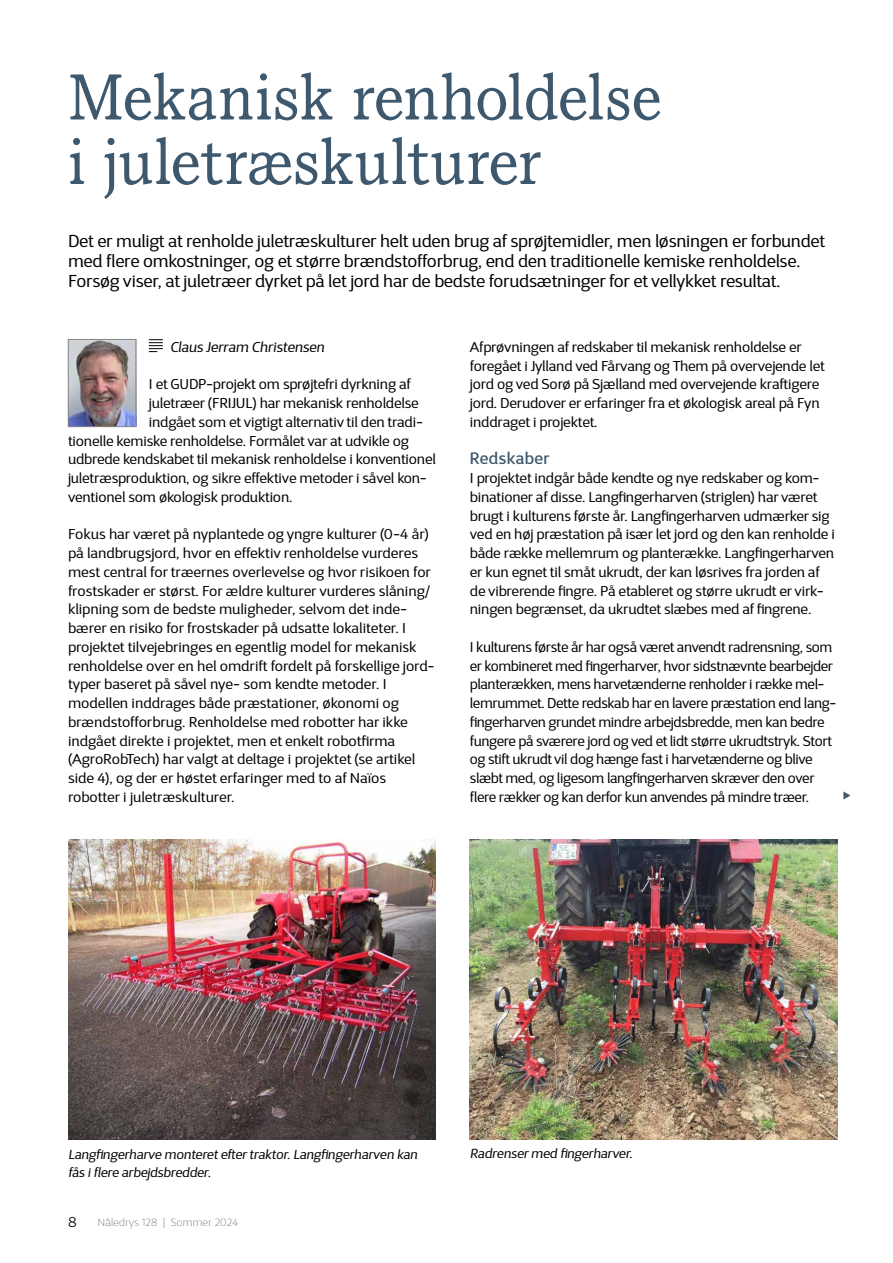
<style>
.page{position:relative;width:893px;height:1263px;background:#fff}
.page>*{position:absolute;margin:0;border:0;box-sizing:border-box;transform-origin:0 0}
.t1{font:67.5px/64.5px "Pacella ITC Std";color:#3e586e}
.t2{font:17.25px/20.2px "D Sari";letter-spacing:-.01em;color:#000}
.t3{font:500 16.5px "D Sari";letter-spacing:.025em;color:#3e586e}
.t4{font:14.25px/18.8px "D Sari";letter-spacing:-.01em;color:#000}
.t5{font:italic 14.25px "D Sari";letter-spacing:-.01em;color:#000}
.t6{font:300 14.25px "D Sari";color:#000}
.t7{font:italic 13.2px/17.7px "D Sari";letter-spacing:-.01em;color:#000}
.t8{font:100 10.5px "D Sari";letter-spacing:.025em;color:#706f6f}
</style>
<div class="page">
<svg style="left:149px;top:339px;width:14px;height:13px"></svg>
<img style="left:470px;top:839px;width:368px;height:300px">
<img style="left:68px;top:839px;width:368px;height:300px">
<svg style="left:843px;top:791px;width:7px;height:8px"></svg>
<img style="left:70px;top:341px;width:64px;height:84px">
<div style="left:68px;top:339px;width:68px;height:88px;border:1px solid #878787"></div>
<h1 class="t1" style="left:68px;top:63px;width:594px">Mekanisk renholdelse i juletræskulturer</h1>
<p class="t2" style="left:68px;top:230px;width:759px">Det er muligt at renholde juletræskulturer helt uden brug af sprøjtemidler, men løsningen er forbundet med flere omkostninger, og et større brændstofforbrug, end den traditionelle kemiske renholdelse.<br>Forsøg viser, at juletræer dyrket på let jord har de bedste forudsætninger for et vellykket resultat.</p>
<p class="t5" style="left:170px;top:338px;width:156px">Claus Jerram Christensen</p>
<p class="t4" style="left:149px;top:375px;width:263px">I et GUDP-projekt om sprøjtefri dyrkning af</p>
<p class="t4" style="left:149px;top:394px;width:271px">juletræer (FRIJUL) har mekanisk renholdelse</p>
<p class="t4" style="left:149px;top:412px;width:276px">indgået som et vigtigt alternativ til den tradi-</p>
<p class="t4" style="left:68px;top:431px;width:342px">tionelle kemiske renholdelse. Formålet var at udvikle og</p>
<p class="t4" style="left:68px;top:450px;width:369px">udbrede kendskabet til mekanisk renholdelse i konventionel</p>
<p class="t4" style="left:68px;top:469px;width:360px">juletræsproduktion, og sikre effektive metoder i såvel kon-</p>
<p class="t4" style="left:68px;top:487px;width:226px">ventionel som økologisk produktion.</p>
<p class="t4" style="left:68px;top:525px;width:368px">Fokus har været på nyplantede og yngre kulturer (0-4 år) på landbrugsjord, hvor en effektiv renholdelse vurderes mest central for træernes overlevelse og hvor risikoen for frostskader er størst. For ældre kulturer vurderes slåning/ klipning som de bedste muligheder, selvom det inde&shy;bærer en risiko for frostskader på udsatte lokaliteter. I projektet tilvejebringes en egentlig model for mekanisk renholdelse over en hel omdrift fordelt på forskellige jord&shy;typer baseret på såvel nye- som kendte metoder. I modellen inddrages både præstationer, økonomi og brændstofforbrug. Renholdelse med robotter har ikke indgået direkte i projektet, men et enkelt robotfirma (AgroRobTech) har valgt at deltage i projektet (se artikel side 4), og der er høstet erfaringer med to af Naïos robotter i juletræskulturer.</p>
<p class="t4" style="left:470px;top:337px;width:356px">Afprøvningen af redskaber til mekanisk renholdelse er foregået i Jylland ved Fårvang og Them på overvejende let jord og ved Sorø på Sjælland med overvejende kraftigere jord. Derudover er erfaringer fra et økologisk areal på Fyn inddraget i projektet.</p>
<p class="t3" style="left:470px;top:448px;width:81px">Redskaber</p>
<p class="t4" style="left:470px;top:469px;width:367px">I projektet indgår både kendte og nye redskaber og kom&shy;binationer af disse. Langfingerharven (striglen) har været brugt i kulturens første år. Langfingerharven udmærker sig ved en høj præstation på især let jord og den kan renholde i både række mellemrum og planterække. Langfingerharven er kun egnet til småt ukrudt, der kan løsrives fra jorden af de vibrerende fingre. På etableret og større ukrudt er virk&shy;ningen begrænset, da ukrudtet slæbes med af fingrene.</p>
<p class="t4" style="left:470px;top:637px;width:368px">I kulturens første år har også været anvendt radrensning, som er kombineret med fingerharver, hvor sidstnævnte bearbejder planterækken, mens harvetænderne renholder i række mel&shy;lemrummet. Dette redskab har en lavere præstation end lang&shy;fingerharven grundet mindre arbejdsbredde, men kan bedre fungere på sværere jord og ved et lidt større ukrudtstryk. Stort og stift ukrudt vil dog hænge fast i harvetænderne og blive slæbt med, og ligesom langfingerharven skræver den over flere rækker og kan derfor kun anvendes på mindre træer.</p>
<p class="t7" style="left:68px;top:1146px;width:351px">Langfingerharve monteret efter traktor. Langfingerharven kan fås i flere arbejdsbredder.</p>
<p class="t7" style="left:470px;top:1144px;width:164px">Radrenser med fingerharver.</p>
<p class="t6" style="left:68px;top:1213px;width:10px">8</p>
<p class="t8" style="left:98px;top:1216px;width:142px">Nåledrys 128 | Sommer 2024</p>
</div>
